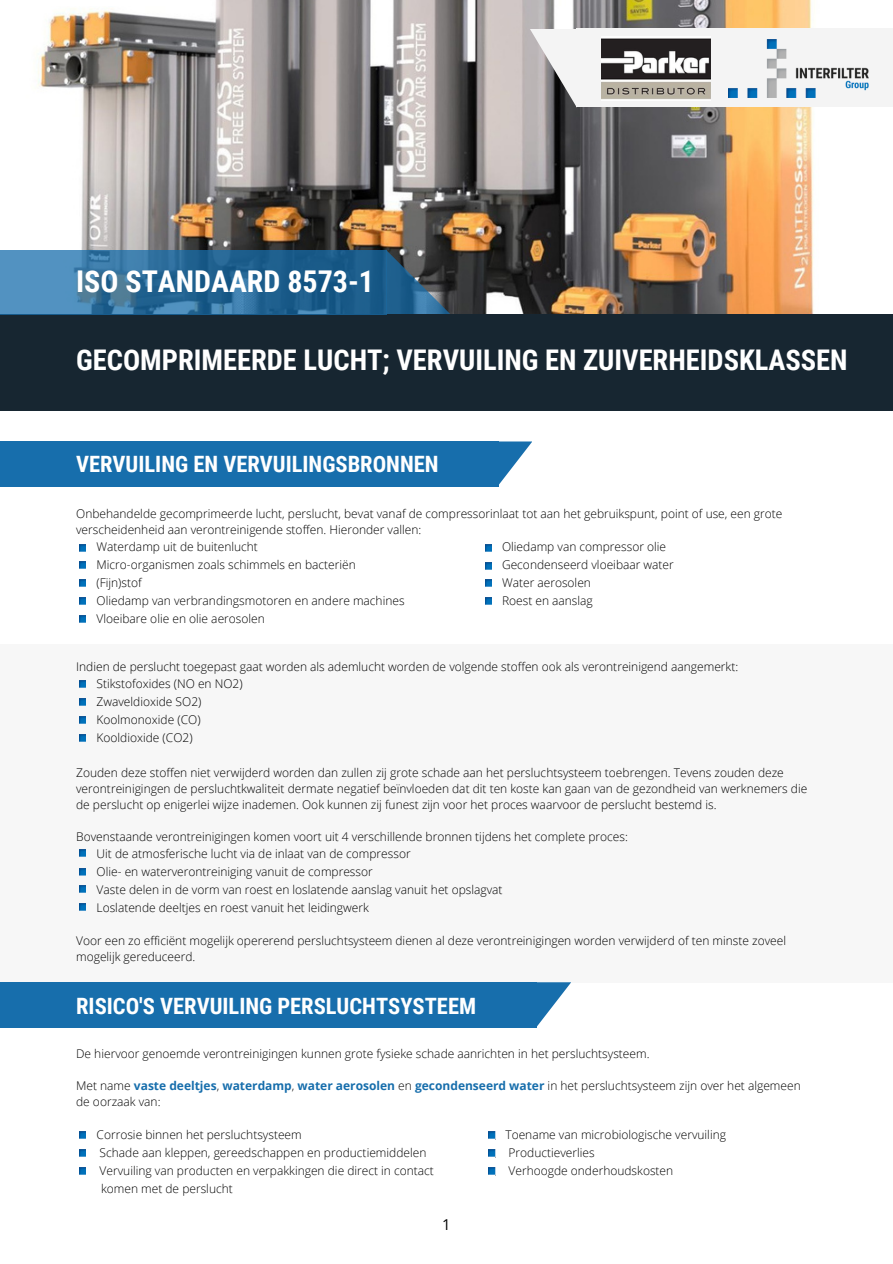
<style>
.page{position:relative;width:893px;height:1264px;background:#fff}
.page>*{position:absolute;margin:0;border:0;box-sizing:border-box;transform-origin:0 0}
.t1{font:700 30px "Roboto Condensed";color:#fff}
.t2{font:700 28.5px "Roboto Condensed";color:#fff}
.t3{font:700 22.5px "Roboto Condensed";color:#fff}
.t4{font:15px "Open Sans";color:#000}
.t5{font:300 12px/18px "Open Sans";color:#000}
.s1{font-weight:700;color:#176eac}
</style>
<div class="page">
<img style="left:38px;top:0;width:854px;height:314px">
<div style="left:576px;top:29px;width:316px;height:78px;background:#f4f4f4"></div>
<div style="left:0;top:314px;width:892px;height:97px;background:#172631"></div>
<svg style="left:530px;top:29px;width:47px;height:79px"></svg>
<div style="left:0;top:441px;width:498px;height:45px;background:#176eac"></div>
<svg style="left:498px;top:441px;width:34px;height:45px"></svg>
<div style="left:0;top:643px;width:892px;height:339px;background:#f7f7f7"></div>
<div style="left:0;top:982px;width:537px;height:45px;background:#176eac"></div>
<svg style="left:537px;top:982px;width:34px;height:45px"></svg>
<svg style="left:0;top:250px;width:386px;height:64px;background:#2f6f9c"></svg>
<svg style="left:386px;top:250px;width:64px;height:64px;background:#35566e"></svg>
<img style="left:728px;top:39px;width:140px;height:59px">
<img style="left:601px;top:38px;width:109px;height:61px">
<svg style="left:79px;top:544px;width:7px;height:8px"></svg>
<svg style="left:79px;top:562px;width:7px;height:7px"></svg>
<svg style="left:79px;top:580px;width:7px;height:7px"></svg>
<svg style="left:79px;top:597px;width:7px;height:8px"></svg>
<svg style="left:79px;top:616px;width:7px;height:7px"></svg>
<svg style="left:485px;top:544px;width:6px;height:8px"></svg>
<svg style="left:485px;top:562px;width:6px;height:8px"></svg>
<svg style="left:485px;top:580px;width:6px;height:7px"></svg>
<svg style="left:485px;top:597px;width:6px;height:8px"></svg>
<svg style="left:79px;top:680px;width:7px;height:8px"></svg>
<svg style="left:79px;top:698px;width:7px;height:8px"></svg>
<svg style="left:79px;top:716px;width:7px;height:8px"></svg>
<svg style="left:79px;top:734px;width:7px;height:8px"></svg>
<svg style="left:79px;top:849px;width:7px;height:8px"></svg>
<svg style="left:79px;top:868px;width:7px;height:7px"></svg>
<svg style="left:79px;top:885px;width:7px;height:8px"></svg>
<svg style="left:79px;top:903px;width:7px;height:8px"></svg>
<svg style="left:79px;top:1131px;width:7px;height:8px"></svg>
<svg style="left:79px;top:1149px;width:7px;height:7px"></svg>
<svg style="left:79px;top:1167px;width:7px;height:8px"></svg>
<svg style="left:488px;top:1131px;width:7px;height:8px"></svg>
<svg style="left:488px;top:1149px;width:7px;height:7px"></svg>
<svg style="left:488px;top:1167px;width:7px;height:8px"></svg>
<h1 class="t1" style="left:76px;top:264px;width:299px">ISO STANDAARD 8573-1</h1>
<h2 class="t2" style="left:76px;top:343px;width:773px">GECOMPRIMEERDE LUCHT; VERVUILING EN ZUIVERHEIDSKLASSEN</h2>
<h3 class="t3" style="left:76px;top:451px;width:364px">VERVUILING EN VERVUILINGSBRONNEN</h3>
<p class="t5" style="left:76px;top:504px;width:707px">Onbehandelde gecomprimeerde lucht, perslucht, bevat vanaf de compressorinlaat tot aan het gebruikspunt, point of use, een grote</p>
<p class="t5" style="left:76px;top:520px;width:346px">verscheidenheid aan verontreinigende stoffen. Hieronder vallen:</p>
<p class="t5" style="left:502px;top:537px;width:166px">Oliedamp van compressor olie</p>
<p class="t5" style="left:502px;top:555px;width:173px">Gecondenseerd vloeibaar water</p>
<p class="t5" style="left:502px;top:573px;width:90px">Water aerosolen</p>
<p class="t5" style="left:502px;top:591px;width:92px">Roest en aanslag</p>
<p class="t5" style="left:96px;top:537px;width:309px">Waterdamp uit de buitenlucht<br>Micro-organismen zoals schimmels en bacteriën<br>(Fijn)stof<br>Oliedamp van verbrandingsmotoren en andere machines Vloeibare olie en olie aerosolen</p>
<p class="t5" style="left:76px;top:657px;width:663px">Indien de perslucht toegepast gaat worden als ademlucht worden de volgende stoffen ook als verontreinigend aangemerkt:</p>
<p class="t5" style="left:96px;top:674px;width:148px">Stikstofoxides (NO en NO2)<br>Zwaveldioxide SO2)<br>Koolmonoxide (CO)<br>Kooldioxide (CO2)</p>
<p class="t5" style="left:76px;top:764px;width:732px;line-height:16px">Zouden deze stoffen niet verwijderd worden dan zullen zij grote schade aan het persluchtsysteem toebrengen. Tevens zouden deze verontreinigingen de persluchtkwaliteit dermate negatief beïnvloeden dat dit ten koste kan gaan van de gezondheid van werknemers die de perslucht op enigerlei wijze inademen. Ook kunnen zij funest zijn voor het proces waarvoor de perslucht bestemd is.</p>
<p class="t5" style="left:76px;top:827px;width:553px">Bovenstaande verontreinigingen komen voort uit 4 verschillende bronnen tijdens het complete proces:</p>
<p class="t5" style="left:96px;top:844px;width:407px">Uit de atmosferische lucht via de inlaat van de compressor<br>Olie- en waterverontreiniging vanuit de compressor<br>Vaste delen in de vorm van roest en loslatende aanslag vanuit het opslagvat Loslatende deeltjes en roest vanuit het leidingwerk</p>
<p class="t5" style="left:76px;top:932px;width:711px;line-height:16px">Voor een zo efficiënt mogelijk opererend persluchtsysteem dienen al deze verontreinigingen worden verwijderd of ten minste zoveel mogelijk gereduceerd.</p>
<h3 class="t3" style="left:76px;top:992px;width:401px">RISICO'S VERVUILING PERSLUCHTSYSTEEM</h3>
<p class="t5" style="left:76px;top:1044px;width:575px">De hiervoor genoemde verontreinigingen kunnen grote fysieke schade aanrichten in het persluchtsysteem.</p>
<p class="t5" style="left:76px;top:1077px;width:726px;line-height:16px">Met name <span class="s1">vaste deeltjes</span>, <span class="s1">waterdamp</span>, <span class="s1">water aerosolen</span> en <span class="s1">gecondenseerd water</span> in het persluchtsysteem zijn over het algemeen de oorzaak van:</p>
<p class="t5" style="left:96px;top:1125px;width:339px">Corrosie binnen het persluchtsysteem<br>Schade aan kleppen, gereedschappen en productiemiddelen<br>Vervuiling van producten en verpakkingen die direct in contact</p>
<p class="t5" style="left:101px;top:1179px;width:133px">komen met de perslucht</p>
<p class="t4" style="left:442px;top:1213px;width:10px">1</p>
<p class="t5" style="left:505px;top:1125px;width:222px">Toename van microbiologische vervuiling<br>Productieverlies<br>Verhoogde onderhoudskosten</p>
</div>
